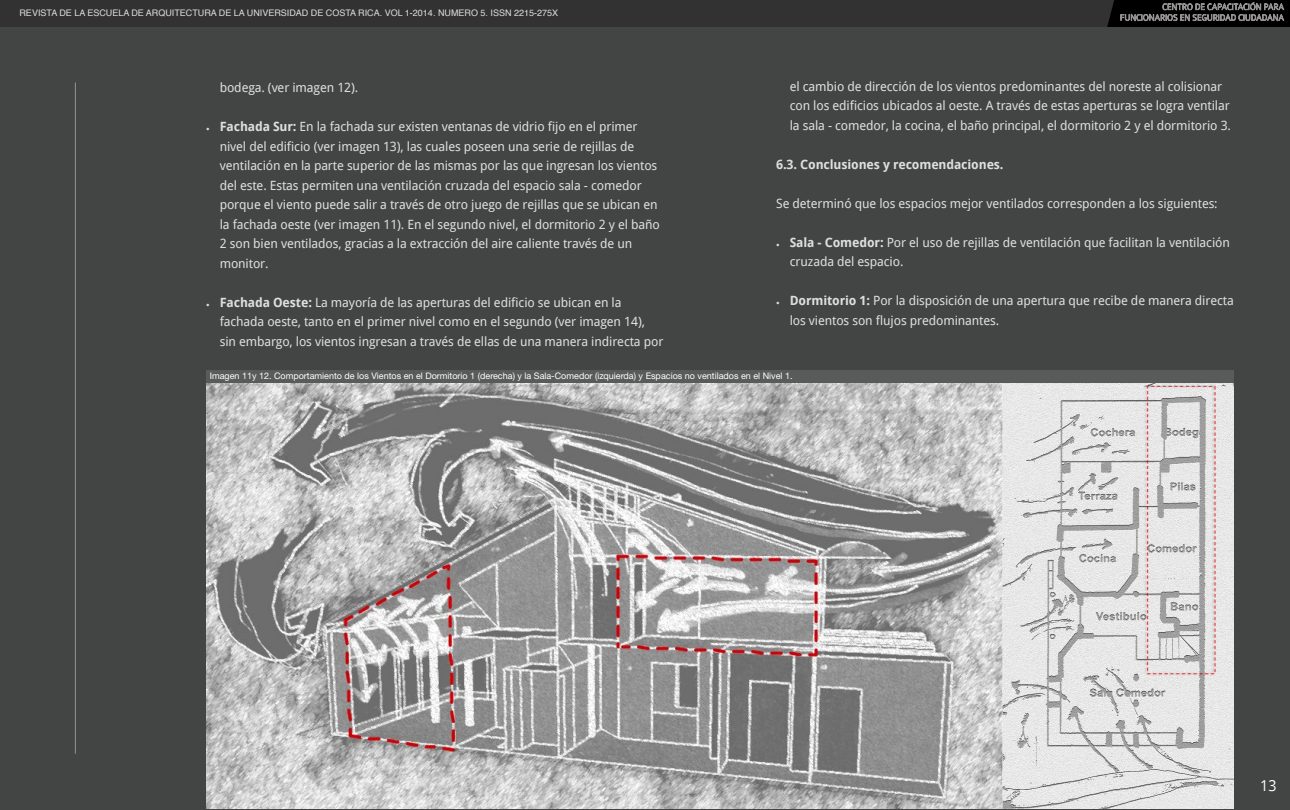
<style>
.page{position:relative;width:1290px;height:810px;background:#434545}
.page>*{position:absolute;margin:0;border:0;box-sizing:border-box;transform-origin:0 0}
.t1{font:15px "Droid Sans";color:#fff}
.t2{font:12.75px/19.5px "Droid Sans";letter-spacing:-.01em;color:#dedede}
.t3{font:700 12.75px "Droid Sans";letter-spacing:-.01em;color:#dedede}
.t4{font:9px "Helvetica Neue LT Std";color:#fff}
.t5{font:9px "Helvetica";color:#dedede}
.s1{font-family:"Minion Pro";font-weight:700;font-size:9px}
.s2{font-weight:700}
</style>
<div class="page">
<hr style="left:75px;top:82px;width:1px;height:672px;background:#949392">
<svg style="left:1120px;top:2px;width:164px;height:19px;background:#3a3a39"></svg>
<img style="left:206px;top:383px;width:1028px;height:425px">
<img style="left:1003px;top:383px;width:231px;height:9px">
<div style="left:206px;top:370px;width:1028px;height:13px;background:#595a5a"></div>
<p class="t5" style="left:20px;top:5px;width:540px">REVISTA DE LA ESCUELA DE ARQUITECTURA DE LA UNIVERSIDAD DE COSTA RICA. VOL 1-2014. NUMERO 5. ISSN 2215-275X</p>
<p class="t2" style="left:220px;top:78px;width:140px">bodega. (ver imagen 12).</p>
<p class="t2" style="left:220px;top:117px;width:442px;text-indent:-14px"><span class="s1">•</span> <span class="s2">Fachada Sur:</span> En la fachada sur existen ventanas de vidrio fijo en el primer nivel del edificio (ver imagen 13), las cuales poseen una serie de rejillas de ventilación en la parte superior de las mismas por las que ingresan los vientos del este. Estas permiten una ventilación cruzada del espacio sala - comedor porque el viento puede salir a través de otro juego de rejillas que se ubican en la fachada oeste (ver imagen 11). En el segundo nivel, el dormitorio 2 y el baño 2 son bien ventilados, gracias a la extracción del aire caliente través de un monitor.</p>
<p class="t2" style="left:220px;top:292px;width:445px;text-indent:-14px"><span class="s1">•</span> <span class="s2">Fachada Oeste:</span> La mayoría de las aperturas del edificio se ubican en la fachada oeste, tanto en el primer nivel como en el segundo (ver imagen 14), sin embargo, los vientos ingresan a través de ellas de una manera indirecta por</p>
<p class="t2" style="left:790px;top:76px;width:443px">el cambio de dirección de los vientos predominantes del noreste al colisionar con los edificios ubicados al oeste. A través de estas aperturas se logra ventilar la sala - comedor, la cocina, el baño principal, el dormitorio 2 y el dormitorio 3.</p>
<p class="t3" style="left:776px;top:155px;width:229px">6.3. Conclusiones y recomendaciones.</p>
<p class="t2" style="left:776px;top:193px;width:443px">Se determinó que los espacios mejor ventilados corresponden a los siguientes:</p>
<p class="t2" style="left:790px;top:232px;width:442px;text-indent:-14px"><span class="s1">•</span> <span class="s2">Sala - Comedor:</span> Por el uso de rejillas de ventilación que facilitan la ventilación cruzada del espacio.</p>
<p class="t2" style="left:790px;top:291px;width:446px;text-indent:-14px"><span class="s1">•</span> <span class="s2">Dormitorio 1:</span> Por la disposición de una apertura que recibe de manera directa los vientos son flujos predominantes.</p>
<p class="t4" style="left:210px;top:371px;width:584px">Imagen 11y 12. Comportamiento de los Vientos en el Dormitorio 1 (derecha) y la Sala-Comedor (izquierda) y Espacios no ventilados en el Nivel 1.</p>
<p class="t1" style="left:1260px;top:775px;width:18px">13</p>
</div>
